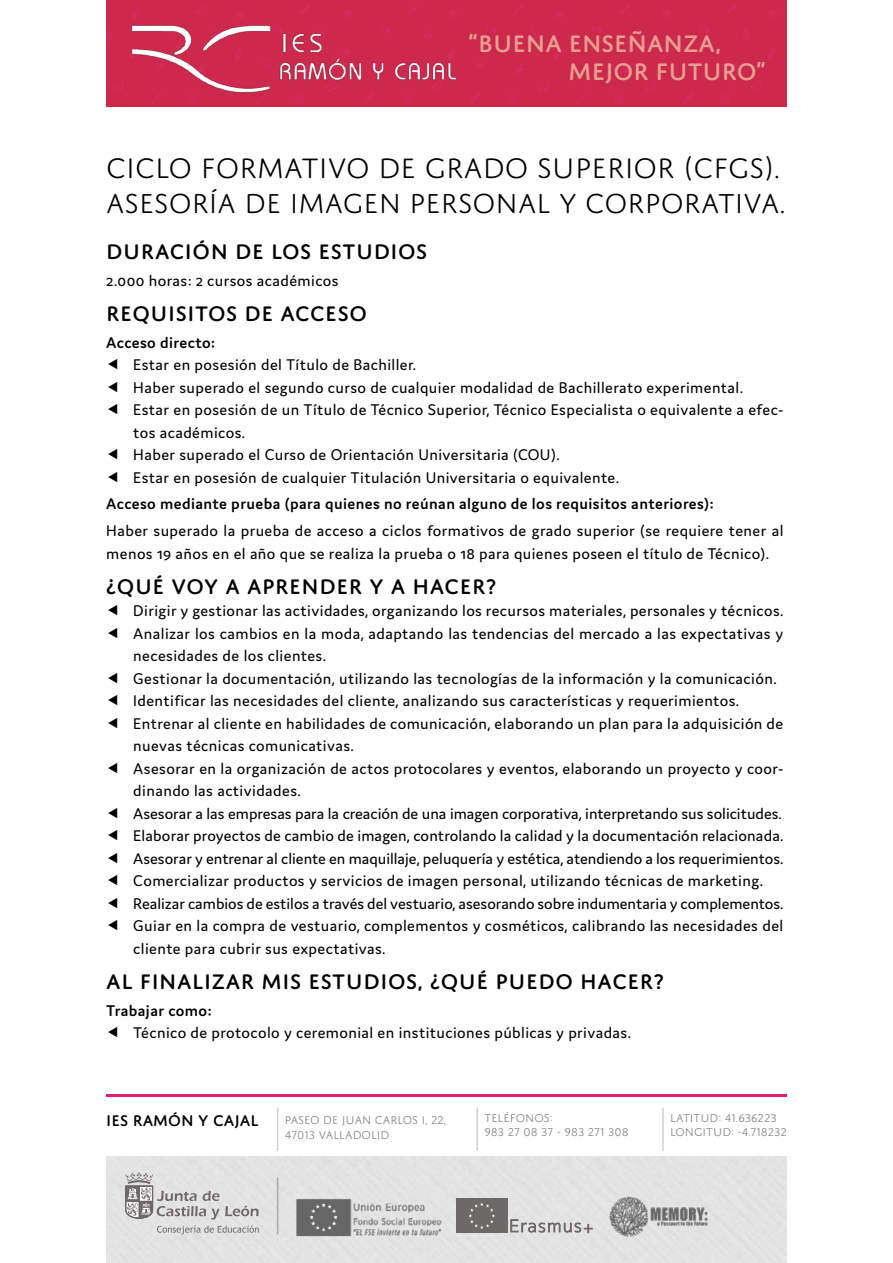
<style>
.page{position:relative;width:893px;height:1263px;background:#fff}
.page>*{position:absolute;margin:0;border:0;box-sizing:border-box;transform-origin:0 0}
.t1{font:300 30px "Domus Titling";color:#000}
.t2{font:300 29.25px "Domus Titling";color:#000}
.t3{font:500 25.5px/28.7px "Domus Titling";color:#e99e92}
.t4{font:500 22.5px "Domus Titling";letter-spacing:.025em;color:#000}
.t5{font:16.5px/22.5px "Domus";letter-spacing:.025em;color:#000}
.t6{font:600 16.5px "Domus";letter-spacing:.025em;color:#000}
.t7{font:500 16.5px "Domus Titling";color:#000}
.t8{font:300 12px/14.4px "Domus Titling";color:#7f7f7f}
</style>
<div class="page">
<div style="left:106px;top:1157px;width:681px;height:106px;background:#e3e3e3"></div>
<svg style="left:125px;top:1172px;width:133px;height:47px;background:#cbcbca"></svg>
<svg style="left:157px;top:1225px;width:102px;height:9px"></svg>
<div style="left:106px;top:0;width:681px;height:106px;background:#cc294c"></div>
<img style="left:125px;top:13px;width:337px;height:87px">
<hr style="left:106px;top:1095px;width:681px;height:2px;background:#e21e79">
<hr style="left:277px;top:1107px;width:1px;height:44px;background:#d5d0cd">
<hr style="left:476px;top:1107px;width:2px;height:44px;background:#d5d0cd">
<hr style="left:662px;top:1107px;width:2px;height:44px;background:#d5d0cd">
<hr style="left:277px;top:1177px;width:1px;height:57px;background:#a9a9af">
<div style="left:456px;top:1199px;width:52px;height:34px;background:#6d6968"></div>
<svg style="left:469px;top:1203px;width:26px;height:26px"></svg>
<svg style="left:510px;top:1219px;width:83px;height:14px"></svg>
<img style="left:609px;top:1196px;width:101px;height:42px">
<img style="left:289px;top:1191px;width:159px;height:50px">
<h3 class="t3" style="left:569px;top:28px;width:199px;text-indent:-101px">“BUENA ENSEÑANZA,<br>MEJOR FUTURO”</h3>
<h1 class="t1" style="left:106px;top:151px;width:675px">CICLO FORMATIVO DE GRADO SUPERIOR (CFGS).</h1>
<h2 class="t2" style="left:106px;top:187px;width:681px">ASESORÍA DE IMAGEN PERSONAL Y CORPORATIVA.</h2>
<h3 class="t4" style="left:106px;top:238px;width:323px">DURACIÓN DE LOS ESTUDIOS</h3>
<p class="t5" style="left:106px;top:269px;width:234px">2.000 horas: 2 cursos académicos</p>
<h3 class="t4" style="left:106px;top:300px;width:262px">REQUISITOS DE ACCESO</h3>
<p class="t6" style="left:106px;top:333px;width:111px">Acceso directo:</p>
<p class="t5" style="left:133px;top:353px;width:652px">Estar en posesión del Título de Bachiller.<br>Haber superado el segundo curso de cualquier modalidad de Bachillerato experimental.<br>Estar en posesión de un Título de Técnico Superior, Técnico Especialista o equivalente a efec&shy;tos académicos.<br>Haber superado el Curso de Orientación Universitaria (COU).<br>Estar en posesión de cualquier Titulación Universitaria o equivalente.</p>
<p class="t6" style="left:106px;top:495px;width:609px">Acceso mediante prueba (para quienes no reúnan alguno de los requisitos anteriores):</p>
<p class="t5" style="left:106px;top:519px;width:679px">Haber superado la prueba de acceso a ciclos formativos de grado superior (se requiere tener al menos 19 años en el año que se realiza la prueba o 18 para quienes poseen el título de Técnico).</p>
<h3 class="t4" style="left:106px;top:573px;width:391px">¿QUÉ VOY A APRENDER Y A HACER?</h3>
<p class="t5" style="left:133px;top:599px;width:652px">Dirigir y gestionar las actividades, organizando los recursos materiales, personales y técnicos.<br>Analizar los cambios en la moda, adaptando las tendencias del mercado a las expectativas y necesidades de los clientes.<br>Gestionar la documentación, utilizando las tecnologías de la información y la comunicación.<br>Identificar las necesidades del cliente, analizando sus características y requerimientos.<br>Entrenar al cliente en habilidades de comunicación, elaborando un plan para la adquisición de nuevas técnicas comunicativas.<br>Asesorar en la organización de actos protocolares y eventos, elaborando un proyecto y coor&shy;dinando las actividades.<br>Asesorar a las empresas para la creación de una imagen corporativa, interpretando sus solicitudes.<br>Elaborar proyectos de cambio de imagen, controlando la calidad y la documentación relacionada.<br>Asesorar y entrenar al cliente en maquillaje, peluquería y estética, atendiendo a los requerimientos.<br>Comercializar productos y servicios de imagen personal, utilizando técnicas de marketing.<br>Realizar cambios de estilos a través del vestuario, asesorando sobre indumentaria y complementos.<br>Guiar en la compra de vestuario, complementos y cosméticos, calibrando las necesidades del cliente para cubrir sus expectativas.</p>
<h3 class="t4" style="left:106px;top:969px;width:559px">AL FINALIZAR MIS ESTUDIOS, ¿QUÉ PUEDO HACER?</h3>
<p class="t6" style="left:106px;top:1001px;width:107px">Trabajar como:</p>
<p class="t5" style="left:133px;top:1022px;width:499px">Técnico de protocolo y ceremonial en instituciones públicas y privadas.</p>
<p class="t7" style="left:106px;top:1111px;width:154px">IES RAMÓN Y CAJAL</p>
<p class="t8" style="left:285px;top:1113px;width:163px">PASEO DE JUAN CARLOS I, 22,<br>47013 VALLADOLID</p>
<p class="t8" style="left:484px;top:1110px;width:146px">TELÉFONOS:<br>983 27 08 37 - 983 271 308</p>
<p class="t8" style="left:670px;top:1110px;width:118px">LATITUD: 41.636223<br>LONGITUD: -4.718232</p>
</div>
